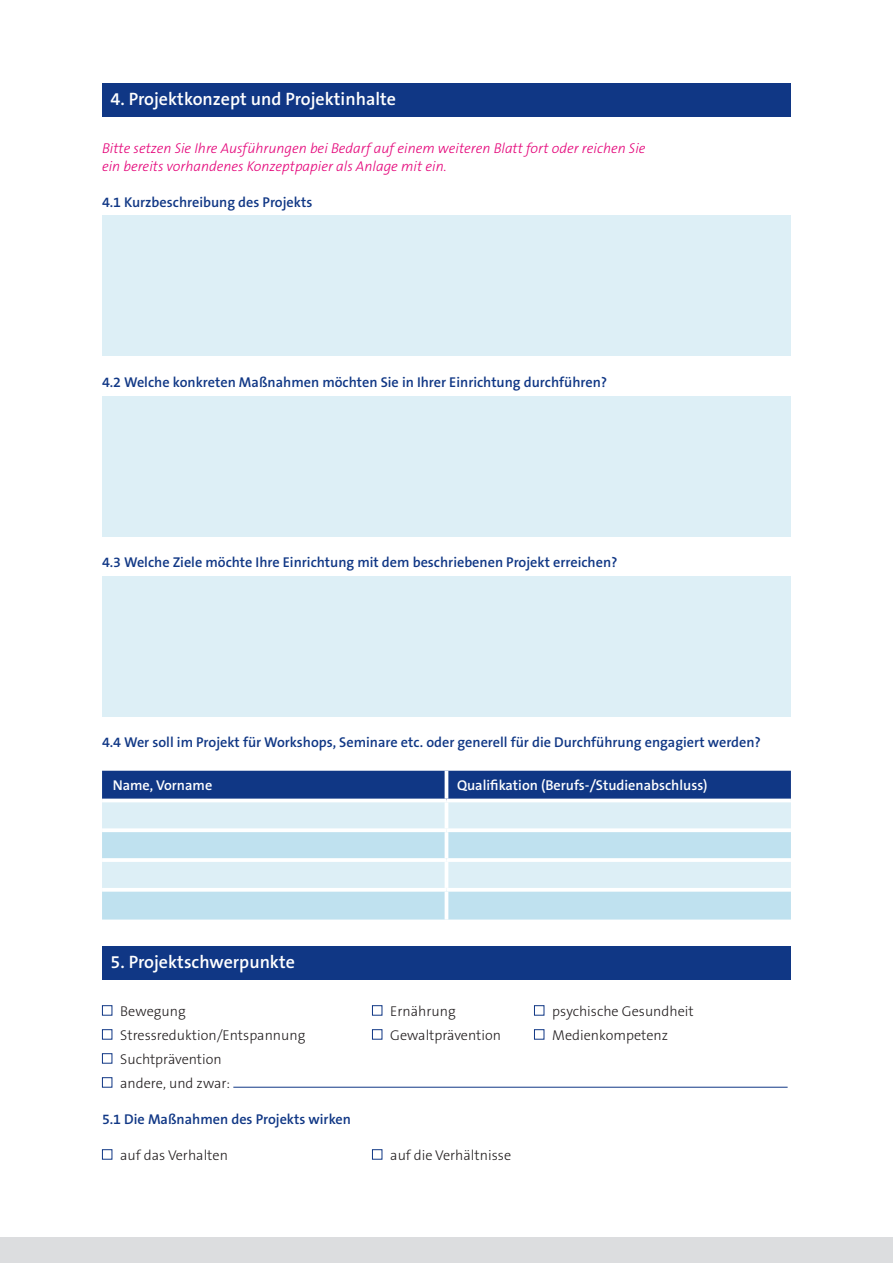
<style>
.page{position:relative;width:893px;height:1263px;background:#fff}
.page>*{position:absolute;margin:0;border:0;box-sizing:border-box;transform-origin:0 0}
.t1{font:600 18px "The Sans B W6";color:#fff}
.t2{font:600 14.25px "The Sans B W6";color:#103785}
.t3{font:300 14.25px/24px "The Sans B W3";color:#231f20}
.t4{font:italic 300 14.25px/18px "The Sans B W3";color:#e40278}
.t5{font:600 14.25px "The Sans B W6";color:#fff}
</style>
<div class="page">
<div style="left:0;top:1237px;width:893px;height:26px;background:#dcdddf"></div>
<div style="left:102px;top:83px;width:689px;height:34px;background:#103785"></div>
<div style="left:102px;top:771px;width:689px;height:28px;background:#103785"></div>
<div style="left:102px;top:802px;width:689px;height:26px;background:#ddeff6"></div>
<svg style="left:102px;top:832px;width:689px;height:87px;background:#c9e5f1"></svg>
<svg style="left:102px;top:888px;width:344px;height:4px"></svg>
<svg style="left:446px;top:888px;width:345px;height:4px"></svg>
<hr style="left:445px;top:771px;width:3px;height:28px;background:#fff">
<hr style="left:445px;top:802px;width:3px;height:26px;background:#fff">
<svg style="left:102px;top:828px;width:343px;height:1px"></svg>
<svg style="left:446px;top:828px;width:345px;height:4px"></svg>
<hr style="left:445px;top:832px;width:3px;height:26px;background:#fff">
<hr style="left:102px;top:858px;width:344px;height:4px;background:#fff">
<hr style="left:446px;top:858px;width:345px;height:4px;background:#fff">
<hr style="left:445px;top:862px;width:3px;height:26px;background:#fff">
<hr style="left:445px;top:892px;width:3px;height:27px;background:#fff">
<div style="left:102px;top:946px;width:689px;height:33px;background:#103785"></div>
<div style="left:102px;top:1005px;width:10px;height:10px;border:1px solid #103785"></div>
<div style="left:372px;top:1005px;width:10px;height:10px;border:1px solid #103785"></div>
<div style="left:534px;top:1005px;width:10px;height:10px;border:1px solid #103785"></div>
<div style="left:102px;top:1029px;width:10px;height:10px;border:1px solid #103785"></div>
<div style="left:372px;top:1029px;width:10px;height:10px;border:1px solid #103785"></div>
<div style="left:534px;top:1029px;width:10px;height:10px;border:1px solid #103785"></div>
<div style="left:102px;top:1053px;width:10px;height:10px;border:1px solid #103785"></div>
<div style="left:102px;top:1077px;width:10px;height:10px;border:1px solid #103785"></div>
<hr style="left:233px;top:1087px;width:555px;height:1px;background:#103785">
<div style="left:102px;top:1149px;width:10px;height:10px;border:1px solid #103785"></div>
<div style="left:372px;top:1149px;width:10px;height:10px;border:1px solid #103785"></div>
<div style="left:102px;top:216px;width:689px;height:140px;background:#ddeff6"></div>
<div style="left:102px;top:396px;width:689px;height:140px;background:#ddeff6"></div>
<div style="left:102px;top:576px;width:689px;height:140px;background:#ddeff6"></div>
<p class="t1" style="left:111px;top:88px;width:287px">4. Projektkonzept und Projektinhalte</p>
<p class="t4" style="left:102px;top:139px;width:545px">Bitte setzen Sie Ihre Ausführungen bei Bedarf auf einem weiteren Blatt fort oder reichen Sie ein bereits vorhandenes Konzeptpapier als Anlage mit ein.</p>
<p class="t2" style="left:102px;top:193px;width:212px">4.1 Kurzbeschreibung des Projekts</p>
<p class="t2" style="left:102px;top:373px;width:507px">4.2 Welche konkreten Maßnahmen möchten Sie in Ihrer Einrichtung durchführen?</p>
<p class="t2" style="left:102px;top:553px;width:517px">4.3 Welche Ziele möchte Ihre Einrichtung mit dem beschriebenen Projekt erreichen?</p>
<p class="t2" style="left:102px;top:733px;width:660px">4.4 Wer soll im Projekt für Workshops, Seminare etc. oder generell für die Durchführung engagiert werden?</p>
<p class="t5" style="left:113px;top:776px;width:101px">Name, Vorname</p>
<p class="t5" style="left:457px;top:776px;width:252px">Qualifikation (Berufs-/Studienabschluss)</p>
<p class="t1" style="left:111px;top:950px;width:186px">5. Projektschwerpunkte</p>
<p class="t3" style="left:120px;top:999px;width:67px">Bewegung</p>
<p class="t3" style="left:390px;top:999px;width:67px">Ernährung</p>
<p class="t3" style="left:552px;top:999px;width:143px">psychische Gesundheit</p>
<p class="t3" style="left:120px;top:1023px;width:187px">Stressreduktion/Entspannung</p>
<p class="t3" style="left:390px;top:1023px;width:112px">Gewaltprävention</p>
<p class="t3" style="left:552px;top:1023px;width:117px">Medienkompetenz</p>
<p class="t3" style="left:120px;top:1047px;width:111px">Suchtprävention andere, und zwar:</p>
<p class="t2" style="left:102px;top:1109px;width:251px">5.1 Die Maßnahmen des Projekts wirken</p>
<p class="t3" style="left:120px;top:1143px;width:109px">auf das Verhalten</p>
<p class="t3" style="left:390px;top:1143px;width:122px">auf die Verhältnisse</p>
</div>
